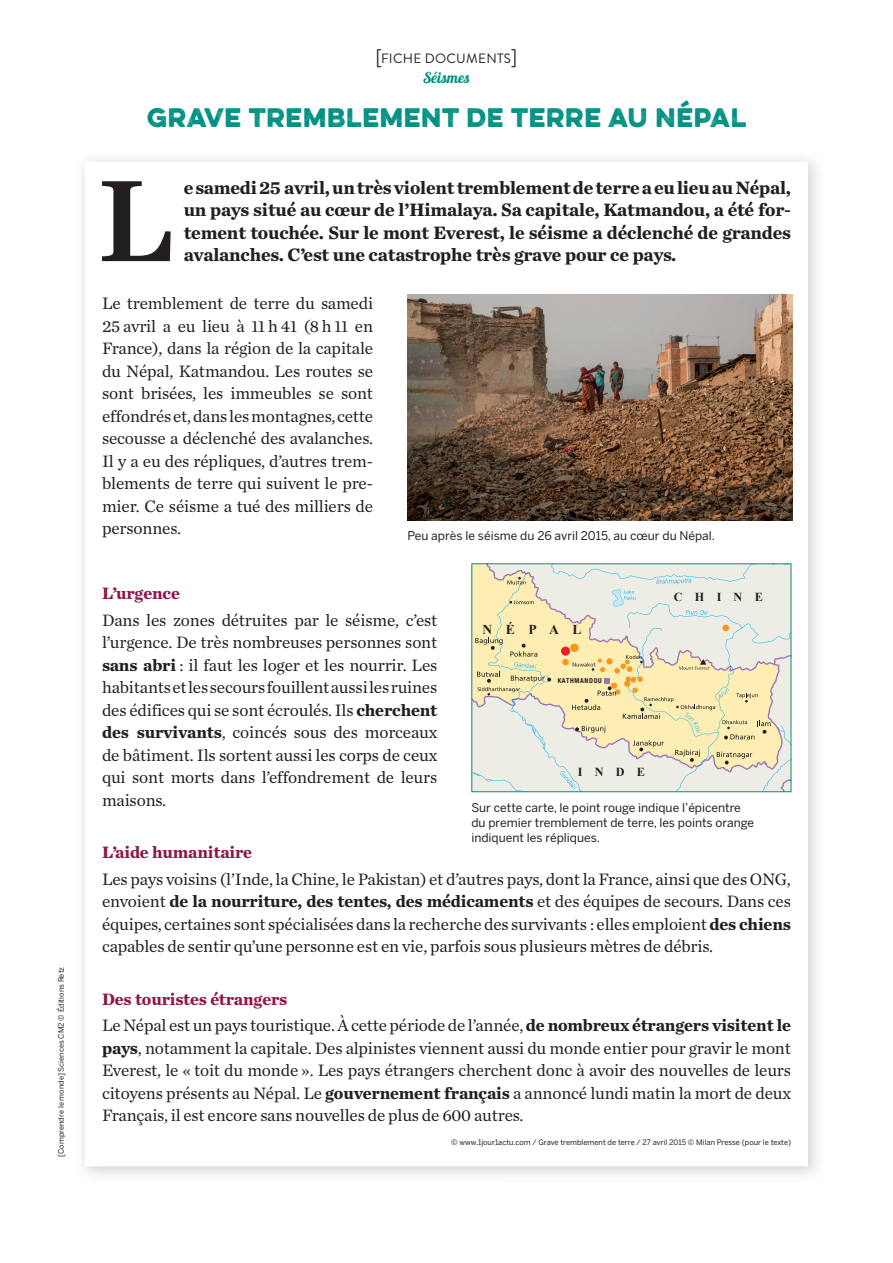
<style>
.page{position:relative;width:893px;height:1263px;background:#fff}
.page>*{position:absolute;margin:0;border:0;box-sizing:border-box;transform-origin:0 0}
.t1{font:121.35px "Chronicle Text G1 Semi";color:#231f20}
.t2{font:700 24px "Eveleth";letter-spacing:.03em;color:#009182}
.t3{font:700 18.75px/22.5px "Chronicle Text G1";letter-spacing:-.01em;color:#231f20;text-align:justify}
.t4{font:17.25px/22.5px "Chronicle Text G1";letter-spacing:-.01em;color:#231f20;text-align:justify}
.t5{font:700 17.25px "Chronicle Text G1";letter-spacing:-.01em;color:#901648}
.t6{font:15px "Lobster 1.4";color:#009182}
.t7{font:13.5px "Brandon Grotesque";letter-spacing:.02em;color:#231f20}
.t8{font:700 13.5px "Times New Roman";letter-spacing:1em;color:#231f20}
.t9{font:700 12.15px "Times New Roman";letter-spacing:1em;color:#231f20}
.t10{font:12px/15px "Benton Sans";color:#231f20}
.t11{font:7.5px "Benton Sans";color:#231f20}
.t12{font:700 condensed 6.75px "Helvetica Neue";letter-spacing:.1em;color:#231f20}
.s1{font-size:18.15px}
.s2{font-weight:700}
.s3{font-weight:700;color:#901648}
</style>
<div class="page">
<img style="left:407px;top:294px;width:385px;height:226px">
<svg style="left:473px;top:565px;width:316px;height:225px;background:#ece5ca"></svg>
<p class="t11" style="left:57px;top:1157px;width:191px;rotate:-90deg">[Comprendre le monde] Sciences CM2 © Éditions Retz</p>
<p class="t7" style="left:376px;top:49px;width:143px"><span class="s1">[</span>FICHE DOCUMENTS<span class="s1">]</span></p>
<p class="t6" style="left:423px;top:68px;width:48px">Séismes</p>
<h2 class="t2" style="left:147px;top:99px;width:601px">GRAVE TREMBLEMENT DE TERRE AU NÉPAL</h2>
<h1 class="t1" style="left:98px;top:126px;width:78px">L</h1>
<p class="t3" style="left:184px;top:175px;width:609px">e samedi 25 avril, un très violent tremblement de terre a eu lieu au Népal, un pays situé au cœur de l’Himalaya. Sa capitale, Katmandou, a été for&shy;tement touchée. Sur le mont Everest, le séisme a déclenché de grandes avalanches. C’est une catastrophe très grave pour ce pays.</p>
<p class="t4" style="left:102px;top:291px;width:273px">Le tremblement de terre du samedi 25 avril a eu lieu à 11 h 41 (8 h 11 en France), dans la région de la capitale du Népal, Katmandou. Les routes se sont brisées, les immeubles se sont effondrés et, dans les montagnes, cette secousse a déclenché des avalanches.<br>Il y a eu des répliques, d’autres trem&shy;blements de terre qui suivent le pre&shy;mier. Ce séisme a tué des milliers de personnes.</p>
<p class="t10" style="left:408px;top:528px;width:309px">Peu après le séisme du 26 avril 2015, au cœur du Népal.</p>
<p class="t5" style="left:102px;top:579px;width:79px">L’urgence</p>
<p class="t4" style="left:102px;top:608px;width:337px">Dans les zones détruites par le séisme, c’est l’urgence. De très nombreuses personnes sont <span class="s2">sans abri</span> : il faut les loger et les nourrir. Les habitants et les secours fouillent aussi les ruines des édifices qui se sont écroulés. Ils <span class="s2">cherchent des survivants</span>, coincés sous des morceaux de bâtiment. Ils sortent aussi les corps de ceux qui sont morts dans l’effondrement de leurs maisons.</p>
<p class="t5" style="left:102px;top:838px;width:152px">L’aide humanitaire</p>
<p class="t4" style="left:102px;top:867px;width:690px">Les pays voisins (l’Inde, la Chine, le Pakistan) et d’autres pays, dont la France, ainsi que des ONG, envoient <span class="s2">de la nourriture, des tentes, des médicaments</span> et des équipes de secours. Dans ces équipes, certaines sont spécialisées dans la recherche des survivants : elles emploient <span class="s2">des chiens </span>capables de sentir qu’une personne est en vie, parfois sous plusieurs mètres de débris.</p>
<p class="t4" style="left:102px;top:984px;width:690px;line-height:26.7px"><span class="s3">Des touristes étrangers<br></span>Le Népal est un pays touristique. À cette période de l’année, <span class="s2">de nombreux étrangers visitent le</span></p>
<p class="t4" style="left:102px;top:1036px;width:690px"><span class="s2">pays</span>, notamment la capitale. Des alpinistes viennent aussi du monde entier pour gravir le mont Everest, le « toit du monde ». Les pays étrangers cherchent donc à avoir des nouvelles de leurs citoyens présents au Népal. Le <span class="s2">gouvernement français</span> a annoncé lundi matin la mort de deux Français, il est encore sans nouvelles de plus de 600 autres.</p>
<p class="t11" style="left:451px;top:1138px;width:341px">© www.1jour1actu.com / Grave tremblement de terre / 27 avril 2015 © Milan Presse (pour le texte)</p>
<p class="t9" style="left:674px;top:588px;width:90px">CHINE</p>
<p class="t8" style="left:482px;top:620px;width:101px">NÉPAL</p>
<p class="t12" style="left:558px;top:675px;width:46px">KATHMANDOU</p>
<p class="t9" style="left:578px;top:764px;width:69px">INDE</p>
<p class="t10" style="left:471px;top:800px;width:284px">Sur cette carte, le point rouge indique l’épicentre du premier tremblement de terre, les points orange indiquent les répliques.</p>
</div>
